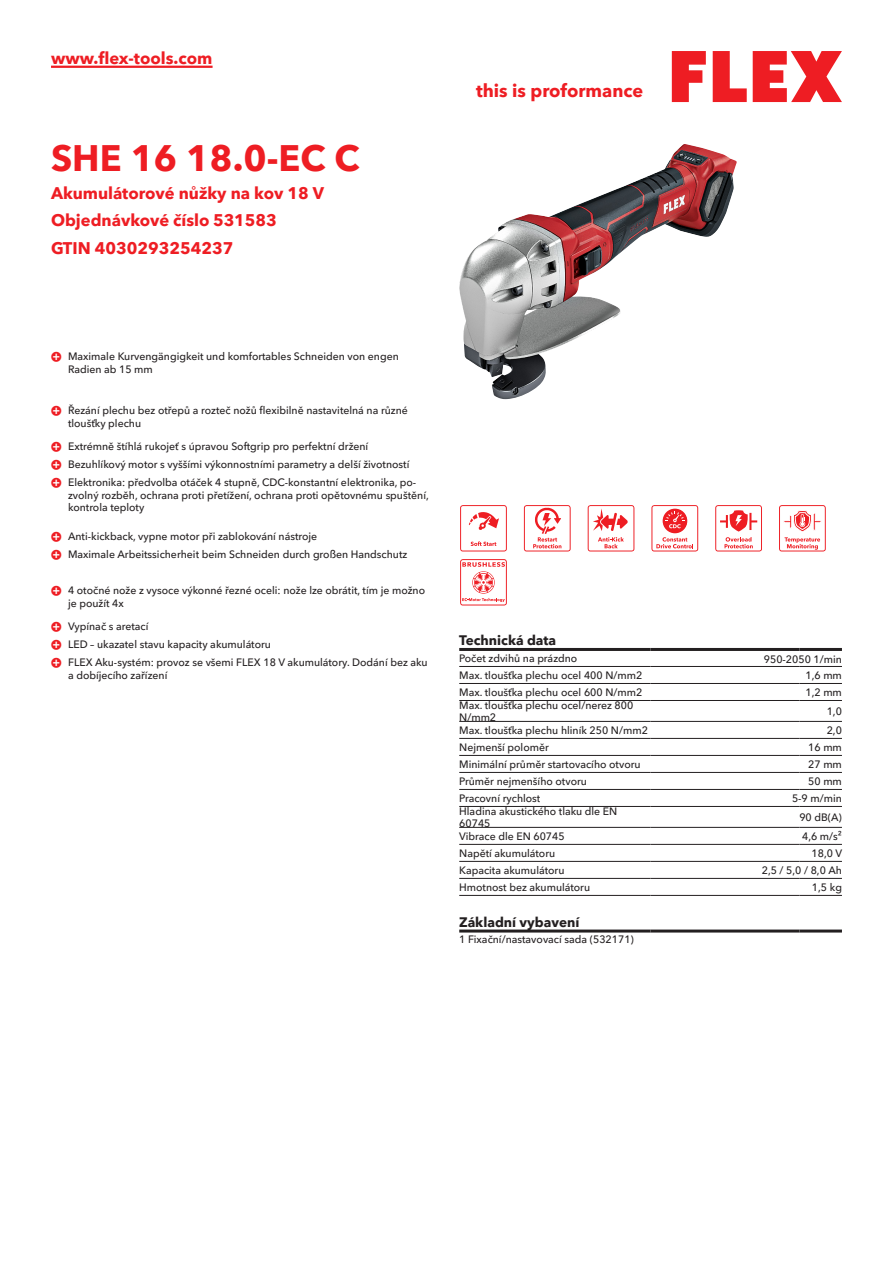
<style>
.page{position:relative;width:893px;height:1263px;background:#fff}
.page>*{position:absolute;margin:0;border:0;box-sizing:border-box;transform-origin:0 0}
.CB_AF_Product-name{font:700 36px "Avenir Next W1 G";color:#ee1d23}
.t1{font:700 18px "Avenir Next W1 G";color:#ee1d23}
.CB_AF_Product-short{font:700 16.5px "Avenir Next W1 G";color:#ee1d23}
.CB_AF_Order-number{font:700 16.5px "Avenir Next W1 G";color:#ee1d23}
.CB_AF_Table-headline{font:700 13.5px "Avenir Next W1 G";color:#231f20}
.CB_AF_Table-specific{font:500 10.5px/12.6px "Avenir Next W1 G";color:#231f20}
</style>
<div class="page">
<svg style="left:672px;top:51px;width:34px;height:51px"></svg>
<svg style="left:713px;top:51px;width:34px;height:51px"></svg>
<svg style="left:753px;top:51px;width:89px;height:51px"></svg>
<hr style="left:51px;top:66px;width:162px;height:2px;background:#ee1d23">
<img style="left:459px;top:144px;width:226px;height:255px">
<hr style="left:459px;top:666px;width:192px;height:1px;background:#231f20">
<hr style="left:651px;top:666px;width:148px;height:1px;background:#231f20">
<hr style="left:799px;top:666px;width:43px;height:1px;background:#231f20">
<hr style="left:459px;top:683px;width:192px;height:1px;background:#231f20">
<hr style="left:651px;top:683px;width:148px;height:1px;background:#231f20">
<hr style="left:799px;top:683px;width:43px;height:1px;background:#231f20">
<hr style="left:459px;top:700px;width:192px;height:1px;background:#231f20">
<hr style="left:651px;top:700px;width:148px;height:1px;background:#231f20">
<hr style="left:799px;top:700px;width:43px;height:1px;background:#231f20">
<hr style="left:459px;top:721px;width:192px;height:1px;background:#231f20">
<hr style="left:651px;top:721px;width:148px;height:1px;background:#231f20">
<hr style="left:799px;top:721px;width:43px;height:1px;background:#231f20">
<hr style="left:459px;top:738px;width:192px;height:1px;background:#231f20">
<hr style="left:651px;top:738px;width:148px;height:1px;background:#231f20">
<hr style="left:799px;top:738px;width:43px;height:1px;background:#231f20">
<hr style="left:459px;top:755px;width:192px;height:1px;background:#231f20">
<hr style="left:651px;top:755px;width:148px;height:1px;background:#231f20">
<hr style="left:799px;top:755px;width:43px;height:1px;background:#231f20">
<hr style="left:459px;top:772px;width:192px;height:1px;background:#231f20">
<hr style="left:651px;top:772px;width:148px;height:1px;background:#231f20">
<hr style="left:799px;top:772px;width:43px;height:1px;background:#231f20">
<hr style="left:459px;top:789px;width:192px;height:1px;background:#231f20">
<hr style="left:651px;top:789px;width:148px;height:1px;background:#231f20">
<hr style="left:799px;top:789px;width:43px;height:1px;background:#231f20">
<hr style="left:459px;top:806px;width:192px;height:1px;background:#231f20">
<hr style="left:651px;top:806px;width:148px;height:1px;background:#231f20">
<hr style="left:799px;top:806px;width:43px;height:1px;background:#231f20">
<hr style="left:459px;top:827px;width:192px;height:1px;background:#231f20">
<hr style="left:651px;top:827px;width:148px;height:1px;background:#231f20">
<hr style="left:799px;top:827px;width:43px;height:1px;background:#231f20">
<hr style="left:459px;top:844px;width:192px;height:1px;background:#231f20">
<hr style="left:651px;top:844px;width:148px;height:1px;background:#231f20">
<hr style="left:799px;top:844px;width:43px;height:1px;background:#231f20">
<hr style="left:459px;top:861px;width:192px;height:1px;background:#231f20">
<hr style="left:651px;top:861px;width:148px;height:1px;background:#231f20">
<hr style="left:799px;top:861px;width:43px;height:1px;background:#231f20">
<hr style="left:459px;top:878px;width:192px;height:1px;background:#231f20">
<hr style="left:651px;top:878px;width:148px;height:1px;background:#231f20">
<hr style="left:799px;top:878px;width:43px;height:1px;background:#231f20">
<hr style="left:459px;top:895px;width:192px;height:1px;background:#231f20">
<hr style="left:651px;top:895px;width:148px;height:1px;background:#231f20">
<hr style="left:799px;top:895px;width:43px;height:1px;background:#231f20">
<hr style="left:459px;top:648px;width:192px;height:3px;background:#231f20">
<hr style="left:651px;top:648px;width:148px;height:3px;background:#231f20">
<hr style="left:799px;top:648px;width:43px;height:3px;background:#231f20">
<hr style="left:459px;top:929px;width:192px;height:3px;background:#231f20">
<hr style="left:651px;top:929px;width:148px;height:3px;background:#231f20">
<hr style="left:799px;top:929px;width:43px;height:3px;background:#231f20">
<svg style="left:460px;top:505px;width:47px;height:46px"></svg>
<svg style="left:524px;top:505px;width:47px;height:46px"></svg>
<svg style="left:588px;top:505px;width:46px;height:46px"></svg>
<svg style="left:651px;top:505px;width:47px;height:46px"></svg>
<svg style="left:715px;top:505px;width:47px;height:46px"></svg>
<svg style="left:779px;top:505px;width:47px;height:46px"></svg>
<svg style="left:460px;top:559px;width:47px;height:46px"></svg>
<h3 class="CB_AF_Product-short" style="left:51px;top:45px;width:163px">www.flex-tools.com</h3>
<p class="CB_AF_Product-name" style="left:51px;top:130px;width:310px">SHE 16 18.0-EC C</p>
<p class="CB_AF_Product-short" style="left:51px;top:180px;width:274px">Akumulátorové nůžky na kov 18 V</p>
<p class="CB_AF_Order-number" style="left:51px;top:207px;width:227px">Objednávkové číslo 531583</p>
<p class="CB_AF_Order-number" style="left:51px;top:235px;width:184px">GTIN 4030293254237</p>
<h2 class="t1" style="left:476px;top:77px;width:169px">this is proformance</h2>
<p class="CB_AF_Table-specific" style="left:68px;top:349px;width:332px">Maximale Kurvengängigkeit und komfortables Schneiden von engen<br>Radien ab 15 mm</p>
<p class="CB_AF_Table-specific" style="left:68px;top:403px;width:341px">Řezání plechu bez otřepů a rozteč nožů flexibilně nastavitelná na různé tloušťky plechu</p>
<p class="CB_AF_Table-specific" style="left:68px;top:439px;width:302px">Extrémně štíhlá rukojeť s úpravou Softgrip pro perfektní držení</p>
<p class="CB_AF_Table-specific" style="left:68px;top:457px;width:343px">Bezuhlíkový motor s vyššími výkonnostními parametry a delší životností</p>
<p class="CB_AF_Table-specific" style="left:68px;top:475px;width:362px">Elektronika: předvolba otáček 4 stupně, CDC-konstantní elektronika, po&shy;zvolný rozběh, ochrana proti přetížení, ochrana proti opětovnému spuštění, kontrola teploty</p>
<p class="CB_AF_Table-specific" style="left:68px;top:529px;width:251px">Anti-kickback, vypne motor při zablokování nástroje</p>
<p class="CB_AF_Table-specific" style="left:68px;top:547px;width:341px">Maximale Arbeitssicherheit beim Schneiden durch großen Handschutz</p>
<p class="CB_AF_Table-specific" style="left:68px;top:583px;width:359px">4 otočné nože z vysoce výkonné řezné oceli: nože lze obrátit, tím je možno je použít 4x</p>
<p class="CB_AF_Table-specific" style="left:68px;top:619px;width:82px">Vypínač s aretací</p>
<p class="CB_AF_Table-specific" style="left:68px;top:637px;width:204px">LED – ukazatel stavu kapacity akumulátoru</p>
<p class="CB_AF_Table-specific" style="left:68px;top:655px;width:361px">FLEX Aku-systém: provoz se všemi FLEX 18 V akumulátory. Dodání bez aku a dobíjecího zařízení</p>
<p class="CB_AF_Table-headline" style="left:459px;top:630px;width:98px">Technická data</p>
<p class="CB_AF_Table-specific" style="left:459px;top:651px;width:120px">Počet zdvihů na prázdno</p>
<p class="CB_AF_Table-specific" style="left:764px;top:652px;width:80px">950-2050 1/min</p>
<p class="CB_AF_Table-specific" style="left:459px;top:668px;width:185px">Max. tloušťka plechu ocel 400 N/mm2</p>
<p class="CB_AF_Table-specific" style="left:805px;top:668px;width:38px">1,6 mm</p>
<p class="CB_AF_Table-specific" style="left:459px;top:685px;width:185px">Max. tloušťka plechu ocel 600 N/mm2</p>
<p class="CB_AF_Table-specific" style="left:805px;top:685px;width:38px">1,2 mm</p>
<p class="CB_AF_Table-specific" style="left:459px;top:698px;width:176px">Max. tloušťka plechu ocel/nerez 800<br>N/mm2</p>
<p class="CB_AF_Table-specific" style="left:827px;top:704px;width:17px">1,0</p>
<p class="CB_AF_Table-specific" style="left:459px;top:723px;width:190px">Max. tloušťka plechu hliník 250 N/mm2</p>
<p class="CB_AF_Table-specific" style="left:827px;top:723px;width:17px">2,0</p>
<p class="CB_AF_Table-specific" style="left:459px;top:740px;width:91px">Nejmenší poloměr</p>
<p class="CB_AF_Table-specific" style="left:808px;top:740px;width:35px">16 mm</p>
<p class="CB_AF_Table-specific" style="left:459px;top:757px;width:183px">Minimální průměr startovacího otvoru</p>
<p class="CB_AF_Table-specific" style="left:808px;top:757px;width:35px">27 mm</p>
<p class="CB_AF_Table-specific" style="left:459px;top:774px;width:129px">Průměr nejmenšího otvoru</p>
<p class="CB_AF_Table-specific" style="left:808px;top:774px;width:35px">50 mm</p>
<p class="CB_AF_Table-specific" style="left:459px;top:791px;width:83px">Pracovní rychlost</p>
<p class="CB_AF_Table-specific" style="left:792px;top:791px;width:51px">5-9 m/min</p>
<p class="CB_AF_Table-specific" style="left:459px;top:804px;width:160px">Hladina akustického tlaku dle EN<br>60745</p>
<p class="CB_AF_Table-specific" style="left:799px;top:810px;width:44px">90 dB(A)</p>
<p class="CB_AF_Table-specific" style="left:459px;top:829px;width:107px">Vibrace dle EN 60745</p>
<p class="CB_AF_Table-specific" style="left:802px;top:829px;width:41px">4,6 m/s²</p>
<p class="CB_AF_Table-specific" style="left:459px;top:846px;width:97px">Napětí akumulátoru</p>
<p class="CB_AF_Table-specific" style="left:811px;top:846px;width:32px">18,0 V</p>
<p class="CB_AF_Table-specific" style="left:459px;top:863px;width:107px">Kapacita akumulátoru</p>
<p class="CB_AF_Table-specific" style="left:762px;top:863px;width:82px">2,5 / 5,0 / 8,0 Ah</p>
<p class="CB_AF_Table-specific" style="left:459px;top:880px;width:132px">Hmotnost bez akumulátoru</p>
<p class="CB_AF_Table-specific" style="left:812px;top:880px;width:32px">1,5 kg</p>
<p class="CB_AF_Table-headline" style="left:459px;top:911px;width:122px">Základní vybavení</p>
<p class="CB_AF_Table-specific" style="left:459px;top:932px;width:176px">1 Fixační/nastavovací sada (532171)</p>
</div>
